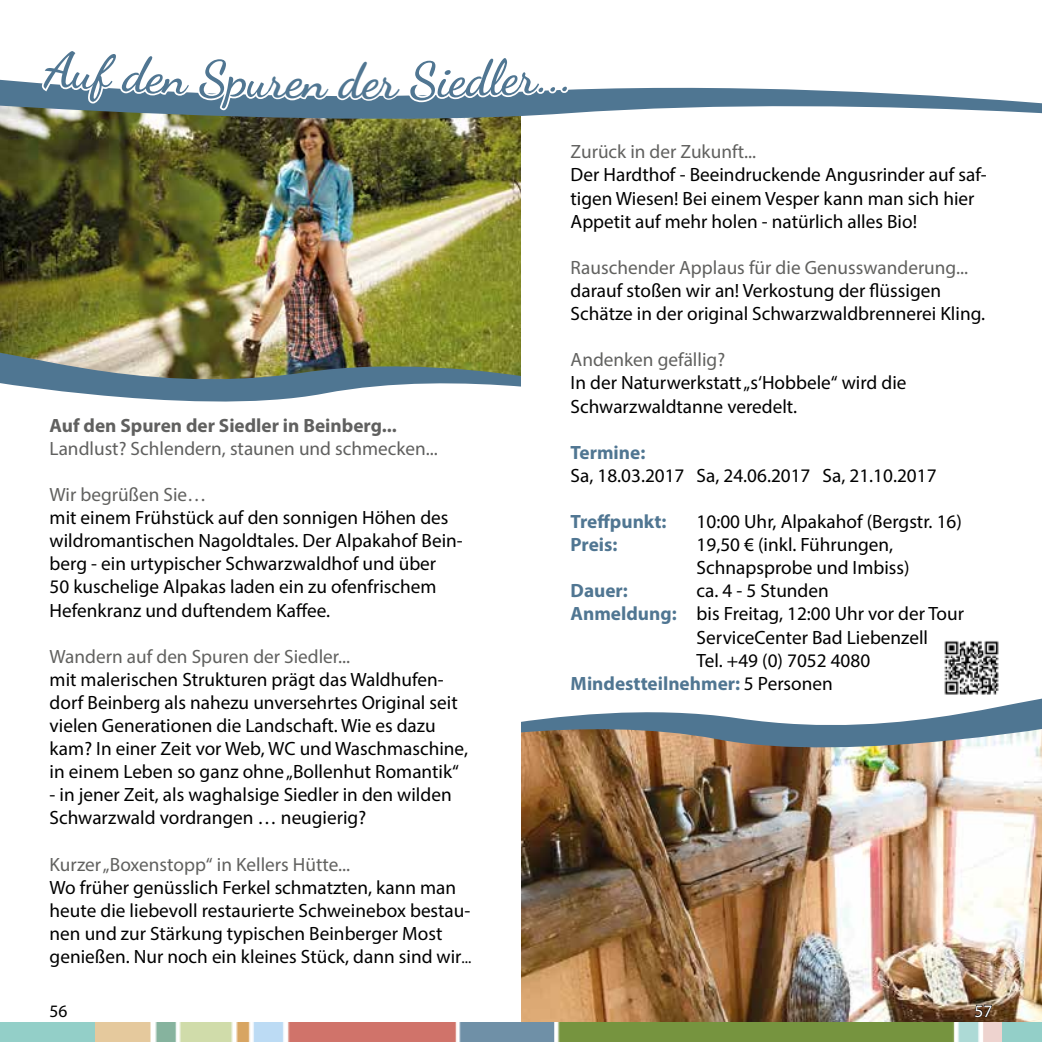
<style>
.page{position:relative;width:1042px;height:1042px;background:#fff}
.page>*{position:absolute;margin:0;border:0;box-sizing:border-box;transform-origin:0 0}
.t1{font:700 49px "Dancing Script";color:#507692}
.t2{font:19.25px/23.1px "Myriad Pro";color:#000}
.t3{font:19.25px "Myriad Pro";color:#61615f}
.t4{font:700 19.25px "Myriad Pro";color:#507692}
.t5{font:19.25px "Myriad Pro";color:#60605f}
.t6{font:700 19.25px "Myriad Pro";color:#60605f}
.t7{font:17.5px "Myriad Pro";color:#000}
.t8{font:17.5px "Myriad Pro";color:#fff}
.s1{font-size:15.75px}
.s2{font-weight:700;color:#507692}
.s3{font-weight:400;color:#000}
</style>
<div class="page">
<img style="left:521px;top:764px;width:521px;height:259px">
<img style="left:0;top:144px;width:521px;height:199px">
<svg style="left:0;top:79px;width:1042px;height:65px"></svg>
<img style="left:944px;top:641px;width:55px;height:48px">
<img style="left:0;top:343px;width:521px;height:59px">
<svg style="left:521px;top:689px;width:521px;height:75px"></svg>
<div style="left:0;top:1023px;width:1042px;height:19px;background:#93cfc8"></div>
<img style="left:96px;top:1023px;width:905px;height:19px">
<svg style="left:974px;top:1004px;width:18px;height:13px"></svg>
<img style="left:39px;top:79px;width:532px;height:175px">
<h1 class="t1" style="left:339px;top:50px;width:42px">de</h1>
<h1 class="t1" style="left:488px;top:48px;width:60px;rotate:-3deg">ler.</h1>
<p class="t6" style="left:50px;top:413px;width:348px">Auf den Spuren der Siedler in Beinberg...</p>
<p class="t5" style="left:50px;top:436px;width:390px">Landlust? Schlendern, staunen und schmecken...</p>
<p class="t3" style="left:50px;top:483px;width:158px">Wir begrüßen Sie…</p>
<p class="t2" style="left:50px;top:506px;width:415px">mit einem Frühstück auf den sonnigen Höhen des wildromantischen Nagoldtales. Der Alpakahof Bein&shy;berg - ein urtypischer Schwarzwaldhof und über<br>50 kuschelige Alpakas laden ein zu ofenfrischem Hefenkranz und duftendem Kaffee.</p>
<p class="t3" style="left:50px;top:644px;width:302px">Wandern auf den Spuren der Siedler...</p>
<p class="t2" style="left:50px;top:667px;width:420px">mit malerischen Strukturen prägt das Waldhufen&shy;dorf Beinberg als nahezu unversehrtes Original seit vielen Generationen die Landschaft. Wie es dazu kam? In einer Zeit vor Web, WC und Waschmaschine, in einem Leben so ganz ohne „Bollenhut Romantik“</p>
<p class="t2" style="left:50px;top:783px;width:403px">- in jener Zeit, als waghalsige Siedler in den wilden<br>Schwarzwald vordrangen … neugierig?</p>
<p class="t3" style="left:50px;top:852px;width:302px">Kurzer „Boxenstopp“ in Kellers Hütte...</p>
<p class="t2" style="left:50px;top:875px;width:423px">Wo früher genüsslich Ferkel schmatzten, kann man heute die liebevoll restaurierte Schweinebox bestau&shy;nen und zur Stärkung typischen Beinberger Most genießen. Nur noch ein kleines Stück, dann sind wir<span class="s1">...</span></p>
<p class="t3" style="left:570px;top:140px;width:187px">Zurück in der Zukunft...</p>
<p class="t2" style="left:570px;top:163px;width:418px">Der Hardthof - Beeindruckende Angusrinder auf saf&shy;tigen Wiesen! Bei einem Vesper kann man sich hier<br>Appetit auf mehr holen - natürlich alles Bio!</p>
<p class="t3" style="left:570px;top:255px;width:399px">Rauschender Applaus für die Genusswanderung...</p>
<p class="t2" style="left:570px;top:279px;width:416px">darauf stoßen wir an! Verkostung der flüssigen<br>Schätze in der original Schwarzwaldbrennerei Kling.</p>
<p class="t3" style="left:570px;top:348px;width:156px">Andenken gefällig?</p>
<p class="t2" style="left:570px;top:371px;width:337px">In der Naturwerkstatt „s‘Hobbele“ wird die<br>Schwarzwaldtanne veredelt.</p>
<p class="t4" style="left:570px;top:440px;width:76px">Termine:</p>
<p class="t2" style="left:570px;top:463px;width:367px">Sa, 18.03.2017 Sa, 24.06.2017 Sa, 21.10.2017</p>
<p class="t4" style="left:570px;top:509px;width:97px">Treffpunkt:</p>
<p class="t2" style="left:696px;top:510px;width:267px">10:00 Uhr, Alpakahof (Bergstr. 16)</p>
<p class="t4" style="left:570px;top:532px;width:48px">Preis:</p>
<p class="t2" style="left:696px;top:533px;width:214px">19,50 € (inkl. Führungen,<br>Schnapsprobe und Imbiss)</p>
<p class="t4" style="left:570px;top:578px;width:59px">Dauer:</p>
<p class="t2" style="left:696px;top:579px;width:134px">ca. 4 - 5 Stunden</p>
<p class="t2" style="left:570px;top:602px;width:395px"><span class="s2">Anmeldung:</span> bis Freitag, 12:00 Uhr vor der Tour</p>
<p class="t2" style="left:696px;top:625px;width:233px">ServiceCenter Bad Liebenzell</p>
<p class="t2" style="left:696px;top:648px;width:175px">Tel. +49 (0) 7052 4080</p>
<p class="t4" style="left:570px;top:671px;width:264px">Mindestteilnehmer: <span class="s3">5 Personen</span></p>
<p class="t7" style="left:50px;top:1000px;width:19px">56</p>
<p class="t8" style="left:974px;top:1000px;width:19px">57</p>
</div>
